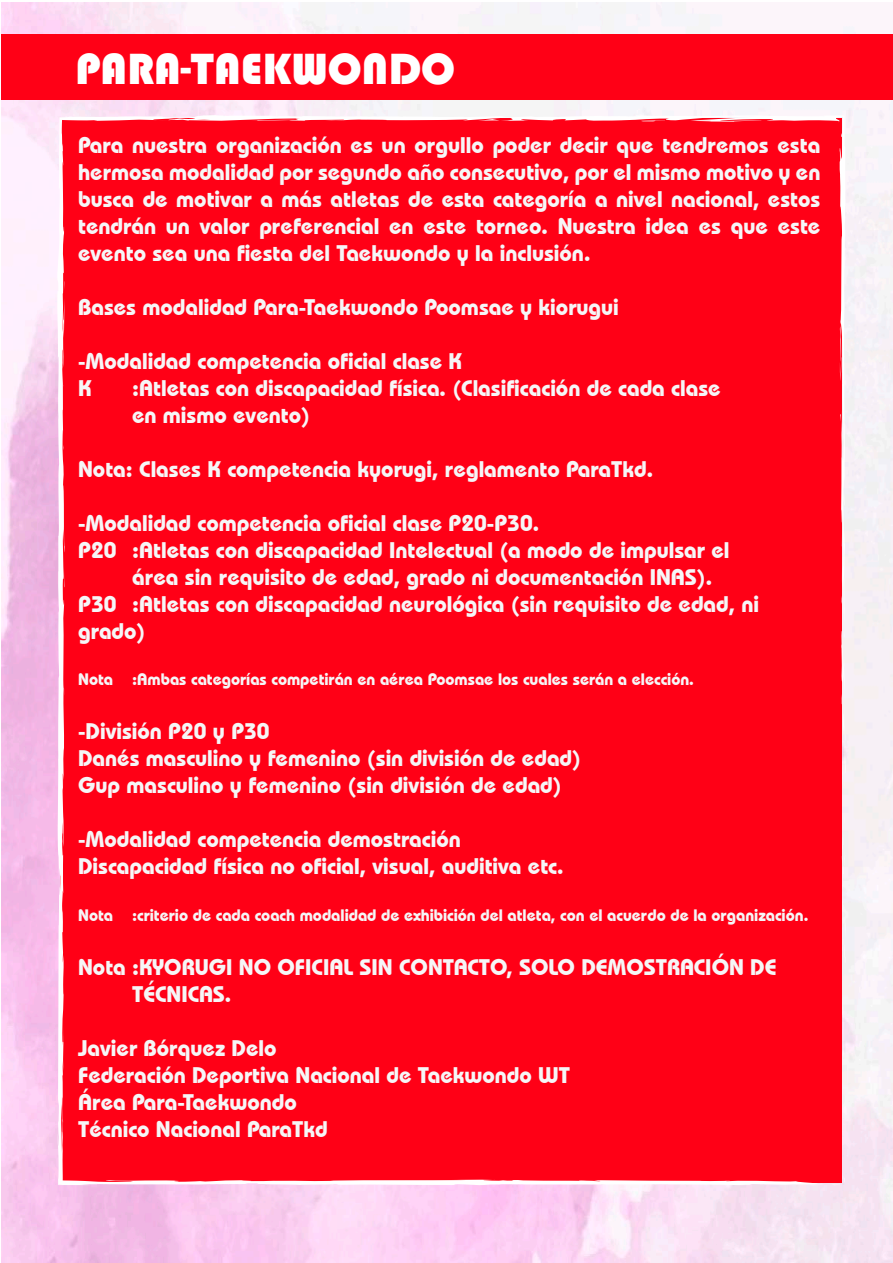
<style>
.page{position:relative;width:893px;height:1263px;background:#fff}
.page>*{position:absolute;margin:0;border:0;box-sizing:border-box;transform-origin:0 0}
.t1{font:45px "Bauhaus 93";color:#fff}
.t2{font:700 22.5px/27px "Bauhaus IT Cby BT";color:#f6f6f7}
.t3{font:700 16.5px "Bauhaus IT Cby BT";color:#f6f6f7}
</style>
<div class="page">
<img style="left:1px;top:2px;width:892px;height:1261px">
<div style="left:57px;top:115px;width:789px;height:1070px;background:#ff0016"></div>
<svg style="left:158px;top:120px;width:13px;height:1px"></svg>
<svg style="left:63px;top:684px;width:2px;height:11px"></svg>
<svg style="left:841px;top:595px;width:5px;height:194px"></svg>
<svg style="left:842px;top:478px;width:4px;height:84px"></svg>
<svg style="left:841px;top:569px;width:5px;height:15px"></svg>
<svg style="left:840px;top:352px;width:3px;height:38px"></svg>
<svg style="left:638px;top:114px;width:31px;height:8px"></svg>
<svg style="left:808px;top:1185px;width:12px;height:1px"></svg>
<svg style="left:831px;top:1173px;width:14px;height:12px"></svg>
<svg style="left:64px;top:569px;width:1px;height:20px"></svg>
<div style="left:2px;top:35px;width:891px;height:65px;background:#ff0016"></div>
<h1 class="t1" style="left:75px;top:44px;width:381px">PARA-TAEKWONDO</h1>
<p class="t2" style="left:78px;top:131px;width:744px;text-align:justify">Para nuestra organización es un orgullo poder decir que tendremos esta hermosa modalidad por segundo año consecutivo, por el mismo motivo y en busca de motivar a más atletas de esta categoría a nivel nacional, estos tendrán un valor preferencial en este torneo. Nuestra idea es que este evento sea una fiesta del Taekwondo y la inclusión.</p>
<p class="t2" style="left:78px;top:293px;width:542px">Bases modalidad Para-Taekwondo Poomsae y kiorugui</p>
<p class="t2" style="left:78px;top:347px;width:386px">-Modalidad competencia oficial clase K<br>K</p>
<p class="t2" style="left:132px;top:374px;width:590px">:Atletas con discapacidad física. (Clasificación de cada clase en mismo evento)</p>
<p class="t2" style="left:78px;top:455px;width:576px">Nota: Clases K competencia kyorugi, reglamento ParaTkd.</p>
<p class="t2" style="left:78px;top:509px;width:462px">-Modalidad competencia oficial clase P20-P30.</p>
<p class="t2" style="left:78px;top:536px;width:653px">P20 :Atletas con discapacidad Intelectual (a modo de impulsar el</p>
<p class="t2" style="left:132px;top:563px;width:581px">área sin requisito de edad, grado ni documentación INAS).</p>
<p class="t2" style="left:78px;top:590px;width:683px">P30 :Atletas con discapacidad neurológica (sin requisito de edad, ni</p>
<p class="t2" style="left:78px;top:617px;width:69px">grado)</p>
<p class="t3" style="left:78px;top:669px;width:617px">Nota :Ambas categorías competirán en aérea Poomsae los cuales serán a elección.</p>
<p class="t2" style="left:78px;top:718px;width:504px">-División P20 y P30<br>Danés masculino y femenino (sin división de edad)<br>Gup masculino y femenino (sin división de edad)</p>
<p class="t2" style="left:78px;top:826px;width:487px">-Modalidad competencia demostración<br>Discapacidad física no oficial, visual, auditiva etc.</p>
<p class="t3" style="left:78px;top:905px;width:732px">Nota :criterio de cada coach modalidad de exhibición del atleta, con el acuerdo de la organización.</p>
<p class="t2" style="left:132px;top:953px;width:646px;text-indent:-54px">Nota :KYORUGI NO OFICIAL SIN CONTACTO, SOLO DEMOSTRACIÓN DE<br>TÉCNICAS.</p>
<p class="t2" style="left:78px;top:1034px;width:493px">Javier Bórquez Delo<br>Federación Deportiva Nacional de Taekwondo WT<br>Área Para-Taekwondo<br>Técnico Nacional ParaTkd</p>
</div>
